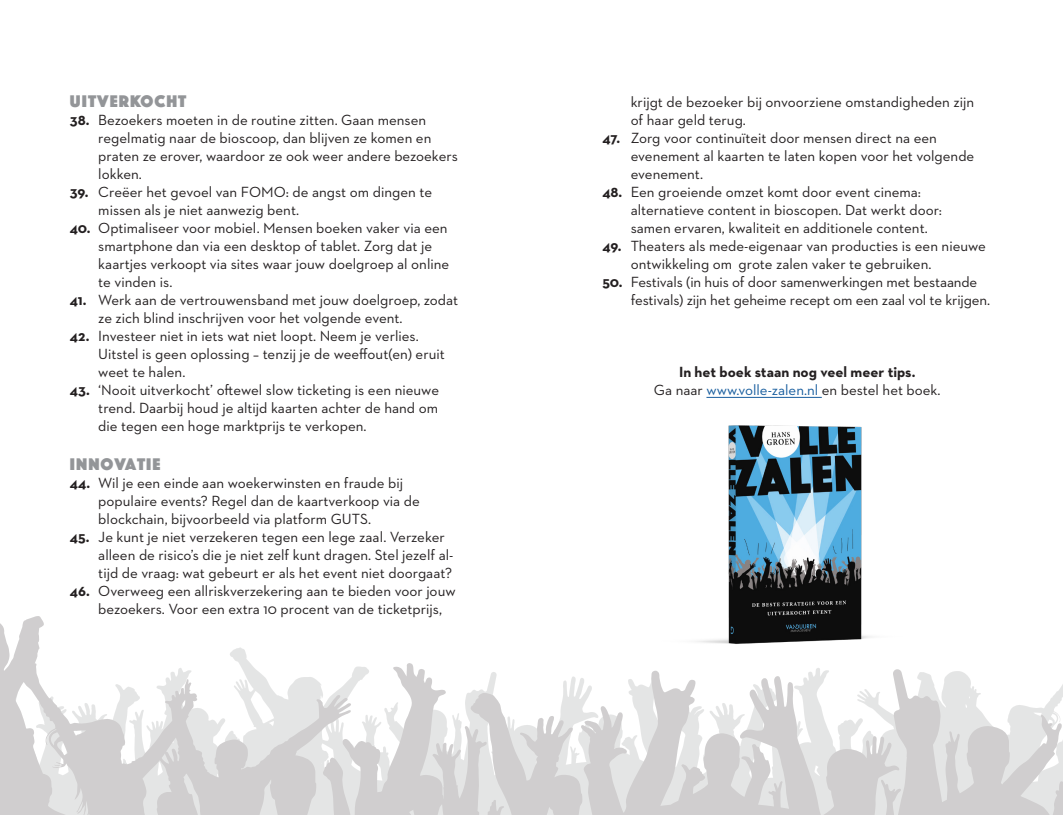
<style>
.page{position:relative;width:1063px;height:815px;background:#fff}
.page>*{position:absolute;margin:0;border:0;box-sizing:border-box;transform-origin:0 0}
.t1{font:17.5px "Phosphate Solid";letter-spacing:.06em;color:#939598}
.t2{font:15px/18px "Neutraface 2 Text";color:#231f20}
.t3{font:700 15px/18px "Neutraface 2 Text";color:#231f20;text-align:center}
.s1{font-weight:700}
.s2{font-weight:400}
.s3{font-weight:400;color:#175d9e}
</style>
<div class="page">
<hr style="left:706px;top:397px;width:116px;height:1px;background:#175d9e">
<svg style="left:0;top:616px;width:1063px;height:199px"></svg>
<img style="left:632px;top:425px;width:309px;height:234px">
<p class="t1" style="left:70px;top:89px;width:118px">UITVERKOCHT</p>
<p class="t2" style="left:98px;top:111px;width:361px;text-indent:-28px"><span class="s1">38.</span> Bezoekers moeten in de routine zitten. Gaan mensen regelmatig naar de bioscoop, dan blijven ze komen en praten ze erover, waardoor ze ook weer andere bezoekers lokken.</p>
<p class="t2" style="left:98px;top:183px;width:335px;text-indent:-28px"><span class="s1">39.</span> Creëer het gevoel van FOMO: de angst om dingen te missen als je niet aanwezig bent.</p>
<p class="t2" style="left:98px;top:219px;width:352px;text-indent:-28px"><span class="s1">40.</span> Optimaliseer voor mobiel. Mensen boeken vaker via een smartphone dan via een desktop of tablet. Zorg dat je kaartjes verkoopt via sites waar jouw doelgroep al online te vinden is.</p>
<p class="t2" style="left:98px;top:291px;width:361px;text-indent:-28px"><span class="s1">41.</span> Werk aan de vertrouwensband met jouw doelgroep, zodat ze zich blind inschrijven voor het volgende event.</p>
<p class="t2" style="left:98px;top:327px;width:348px;text-indent:-28px"><span class="s1">42.</span> Investeer niet in iets wat niet loopt. Neem je verlies.<br>Uitstel is geen oplossing – tenzij je de weeffout(en) eruit weet te halen.</p>
<p class="t2" style="left:98px;top:381px;width:342px;text-align:justify;text-indent:-28px"><span class="s1">43.</span> ‘Nooit uitverkocht’ oftewel slow ticketing is een nieuwe trend. Daarbij houd je altijd kaarten achter de hand om die tegen een hoge marktprijs te verkopen.</p>
<p class="t1" style="left:70px;top:452px;width:92px">INNOVATIE</p>
<p class="t2" style="left:98px;top:474px;width:323px;text-indent:-28px"><span class="s1">44.</span> Wil je een einde aan woekerwinsten en fraude bij populaire events? Regel dan de kaartverkoop via de blockchain, bijvoorbeeld via platform GUTS.</p>
<p class="t2" style="left:98px;top:528px;width:357px;text-indent:-28px"><span class="s1">45.</span> Je kunt je niet verzekeren tegen een lege zaal. Verzeker alleen de risico’s die je niet zelf kunt dragen. Stel jezelf al&shy;tijd de vraag: wat gebeurt er als het event niet doorgaat?</p>
<p class="t2" style="left:98px;top:582px;width:359px;text-indent:-28px"><span class="s1">46.</span> Overweeg een allriskverzekering aan te bieden voor jouw bezoekers. Voor een extra 10 procent van de ticketprijs,</p>
<p class="t2" style="left:631px;top:93px;width:345px">krijgt de bezoeker bij onvoorziene omstandigheden zijn of haar geld terug.</p>
<p class="t2" style="left:631px;top:129px;width:345px;text-indent:-28px"><span class="s1">47.</span> Zorg voor continuïteit door mensen direct na een evenement al kaarten te laten kopen voor het volgende evenement.</p>
<p class="t2" style="left:631px;top:183px;width:313px;text-indent:-28px"><span class="s1">48.</span> Een groeiende omzet komt door event cinema: alternatieve content in bioscopen. Dat werkt door: samen ervaren, kwaliteit en additionele content.</p>
<p class="t2" style="left:631px;top:237px;width:357px;text-indent:-28px"><span class="s1">49.</span> Theaters als mede-eigenaar van producties is een nieuwe ontwikkeling om grote zalen vaker te gebruiken.</p>
<p class="t2" style="left:631px;top:273px;width:361px;text-indent:-28px"><span class="s1">50.</span> Festivals (in huis of door samenwerkingen met bestaande festivals) zijn het geheime recept om een zaal vol te krijgen.</p>
<p class="t3" style="left:654px;top:363px;width:288px">In het boek staan nog veel meer tips.<br><span class="s2">Ga naar</span> <span class="s3">www.volle-zalen.nl</span> <span class="s2">en bestel het boek.</span></p>
</div>
